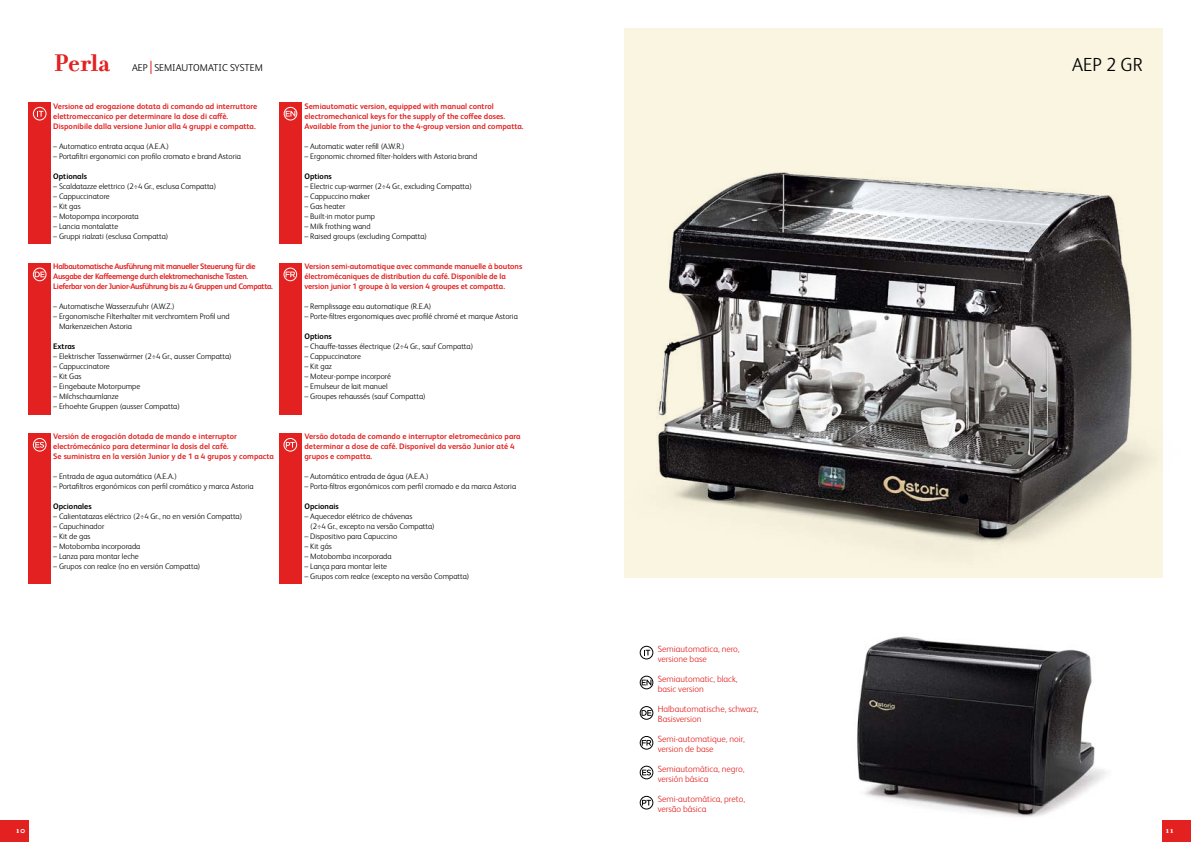
<style>
.page{position:relative;width:1191px;height:842px;background:#fff}
.page>*{position:absolute;margin:0;border:0;box-sizing:border-box;transform-origin:0 0}
.t1{font:700 26px "Filosofia";color:#e32120}
.t2{font:300 19px "FS Albert Pro";color:#000}
.t3{font:300 10px "FS Albert Pro";color:#000}
.t4{font:700 10px "Filosofia";color:#fff}
.t5{font:300 9px/10px "FS Albert Pro";color:#e32120}
.t6{font:300 8px/10px "FS Albert Pro";color:#000}
.t7{font:700 8px/10px "FS Albert Pro";color:#e32120}
.t8{font:700 8px/10px "FS Albert Pro";letter-spacing:-.04em;color:#e32120}
.t9{font:700 8px "FS Albert Pro";color:#000}
.s1{color:#fff}
</style>
<div class="page">
<div style="left:0;top:820px;width:28px;height:22px;background:#e32120"></div>
<div style="left:624px;top:28px;width:538px;height:550px;background:#faf5e1"></div>
<img style="left:658px;top:102px;width:505px;height:465px">
<img style="left:857px;top:636px;width:250px;height:181px">
<svg style="left:644px;top:650px;width:6px;height:5px"></svg>
<div style="left:640px;top:646px;width:13px;height:13px;border:1px solid #000;border-radius:50%"></div>
<svg style="left:642px;top:710px;width:9px;height:6px"></svg>
<div style="left:640px;top:706px;width:13px;height:14px;border:1px solid #000;border-radius:50%"></div>
<svg style="left:642px;top:770px;width:9px;height:5px"></svg>
<div style="left:640px;top:766px;width:13px;height:13px;border:1px solid #000;border-radius:50%"></div>
<svg style="left:642px;top:680px;width:9px;height:5px"></svg>
<div style="left:640px;top:676px;width:13px;height:13px;border:1px solid #000;border-radius:50%"></div>
<svg style="left:642px;top:740px;width:9px;height:6px"></svg>
<div style="left:640px;top:736px;width:13px;height:13px;border:1px solid #000;border-radius:50%"></div>
<svg style="left:642px;top:800px;width:9px;height:5px"></svg>
<div style="left:640px;top:796px;width:13px;height:13px;border:1px solid #000;border-radius:50%"></div>
<div style="left:1162px;top:820px;width:29px;height:22px;background:#e32120"></div>
<div style="left:279px;top:102px;width:23px;height:142px;background:#e32120"></div>
<div style="left:28px;top:102px;width:23px;height:142px;background:#e32120"></div>
<svg style="left:37px;top:111px;width:6px;height:6px"></svg>
<div style="left:33px;top:107px;width:13px;height:13px;border:1px solid #fff;border-radius:50%"></div>
<svg style="left:286px;top:111px;width:9px;height:6px"></svg>
<div style="left:284px;top:107px;width:13px;height:13px;border:1px solid #fff;border-radius:50%"></div>
<div style="left:279px;top:263px;width:23px;height:151px;background:#e32120"></div>
<div style="left:28px;top:263px;width:23px;height:151px;background:#e32120"></div>
<svg style="left:35px;top:272px;width:9px;height:5px"></svg>
<div style="left:33px;top:268px;width:13px;height:13px;border:1px solid #fff;border-radius:50%"></div>
<svg style="left:286px;top:272px;width:9px;height:5px"></svg>
<div style="left:284px;top:268px;width:13px;height:13px;border:1px solid #fff;border-radius:50%"></div>
<div style="left:279px;top:433px;width:23px;height:151px;background:#e32120"></div>
<div style="left:28px;top:433px;width:23px;height:151px;background:#e32120"></div>
<svg style="left:35px;top:442px;width:9px;height:6px"></svg>
<div style="left:33px;top:438px;width:13px;height:13px;border:1px solid #fff;border-radius:50%"></div>
<svg style="left:286px;top:442px;width:9px;height:6px"></svg>
<div style="left:284px;top:438px;width:13px;height:13px;border:1px solid #fff;border-radius:50%"></div>
<svg style="left:151px;top:61px;width:1px;height:13px"></svg>
<p class="t4" style="left:16px;top:824px;width:11px">10</p>
<h1 class="t1" style="left:54px;top:47px;width:58px">Perla</h1>
<h2 class="t2" style="left:1072px;top:52px;width:72px">AEP 2 GR</h2>
<p class="t3" style="left:132px;top:60px;width:132px">AEP SEMIAUTOMATIC SYSTEM</p>
<p class="t7" style="left:53px;top:100px;width:206px">Versione ad erogazione dotata di comando ad interruttore elettromeccanico per determinare la dose di caffè.<br>Disponibile dalla versione Junior alla 4 gruppi e compatta.</p>
<p class="t6" style="left:53px;top:140px;width:117px">– Automatico entrata acqua (A.E.A.)</p>
<p class="t6" style="left:53px;top:150px;width:189px">– Portafiltri ergonomici con profilo cromato e brand Astoria</p>
<p class="t9" style="left:53px;top:170px;width:35px">Optionals</p>
<p class="t6" style="left:53px;top:180px;width:165px">– Scaldatazze elettrico (2÷4 Gr., esclusa Compatta)</p>
<p class="t6" style="left:53px;top:190px;width:58px">– Cappuccinatore</p>
<p class="t6" style="left:53px;top:200px;width:29px">– Kit gas</p>
<p class="t6" style="left:53px;top:210px;width:87px">– Motopompa incorporata</p>
<p class="t6" style="left:53px;top:220px;width:66px">– Lancia montalatte</p>
<p class="t6" style="left:53px;top:230px;width:117px">– Gruppi rialzati (esclusa Compatta)</p>
<p class="t8" style="left:53px;top:260px;width:221px">Halbautomatische Ausführung mit manueller Steuerung für die<br>Ausgabe der Kaffeemenge durch elektromechanische Tasten.<br>Lieferbar von der Junior-Ausführung bis zu 4 Gruppen und Compatta.</p>
<p class="t6" style="left:53px;top:300px;width:123px">– Automatische Wasserzufuhr (A.W.Z.)</p>
<p class="t6" style="left:59px;top:310px;width:172px;text-indent:-6px">– Ergonomische Filterhalter mit verchromtem Profil und<br>Markenzeichen Astoria</p>
<p class="t9" style="left:53px;top:340px;width:23px">Extras</p>
<p class="t6" style="left:53px;top:350px;width:180px">– Elektrischer Tassenwärmer (2÷4 Gr., ausser Compatta)</p>
<p class="t6" style="left:53px;top:360px;width:58px">– Cappuccinatore</p>
<p class="t6" style="left:53px;top:370px;width:30px">– Kit Gas</p>
<p class="t6" style="left:53px;top:380px;width:89px">– Eingebaute Motorpumpe</p>
<p class="t6" style="left:53px;top:390px;width:67px">– Milchschaumlanze</p>
<p class="t6" style="left:53px;top:400px;width:128px">– Erhoehte Gruppen (ausser Compatta)</p>
<p class="t7" style="left:53px;top:430px;width:224px">Versión de erogación dotada de mando e interruptor electrómecánico para determinar la dosis del café.<br>Se suministra en la versión Junior y de 1 a 4 grupos y compacta<span class="s1">.</span></p>
<p class="t6" style="left:53px;top:470px;width:125px">– Entrada de agua automática (A.E.A.)</p>
<p class="t6" style="left:53px;top:480px;width:202px">– Portafiltros ergonómicos con perfil cromático y marca Astoria</p>
<p class="t9" style="left:53px;top:500px;width:40px">Opcionales</p>
<p class="t6" style="left:53px;top:510px;width:190px">– Calientatazas eléctrico (2÷4 Gr., no en versión Compatta)</p>
<p class="t6" style="left:53px;top:520px;width:53px">– Capuchinador</p>
<p class="t6" style="left:53px;top:530px;width:39px">– Kit de gas</p>
<p class="t6" style="left:53px;top:540px;width:89px">– Motobomba incorporada</p>
<p class="t6" style="left:53px;top:550px;width:87px">– Lanza para montar leche</p>
<p class="t6" style="left:53px;top:560px;width:149px">– Grupos con realce (no en versión Compatta)</p>
<p class="t7" style="left:304px;top:100px;width:221px">Semiautomatic version, equipped with manual control electromechanical keys for the supply of the coffee doses.<br>Available from the junior to the 4-group version and compatta.</p>
<p class="t6" style="left:304px;top:140px;width:102px">– Automatic water refill (A.W.R.)</p>
<p class="t6" style="left:304px;top:150px;width:174px">– Ergonomic chromed filter-holders with Astoria brand</p>
<p class="t9" style="left:304px;top:170px;width:29px">Options</p>
<p class="t6" style="left:304px;top:180px;width:169px">– Electric cup-warmer (2÷4 Gr., excluding Compatta)</p>
<p class="t6" style="left:304px;top:190px;width:67px">– Cappuccino maker</p>
<p class="t6" style="left:304px;top:200px;width:42px">– Gas heater</p>
<p class="t6" style="left:304px;top:210px;width:72px">– Built-in motor pump</p>
<p class="t6" style="left:304px;top:220px;width:68px">– Milk frothing wand</p>
<p class="t6" style="left:304px;top:230px;width:124px">– Raised groups (excluding Compatta)</p>
<p class="t7" style="left:304px;top:260px;width:219px">Version semi-automatique avec commande manuelle à boutons électromécaniques de distribution du café. Disponible de la version junior 1 groupe à la version 4 groupes et compatta.</p>
<p class="t6" style="left:304px;top:300px;width:128px">– Remplissage eau automatique (R.E.A)</p>
<p class="t6" style="left:304px;top:310px;width:215px">– Porte-filtres ergonomiques avec profilé chromé et marque Astoria</p>
<p class="t9" style="left:304px;top:330px;width:29px">Options</p>
<p class="t6" style="left:304px;top:340px;width:170px">– Chauffe-tasses électrique (2÷4 Gr., sauf Compatta)</p>
<p class="t6" style="left:304px;top:350px;width:58px">– Cappuccinatore</p>
<p class="t6" style="left:304px;top:360px;width:29px">– Kit gaz</p>
<p class="t6" style="left:304px;top:370px;width:88px">– Moteur-pompe incorporé</p>
<p class="t6" style="left:304px;top:380px;width:85px">– Emulseur de lait manuel</p>
<p class="t6" style="left:304px;top:390px;width:123px">– Groupes rehaussés (sauf Compatta)</p>
<p class="t7" style="left:304px;top:430px;width:218px">Versão dotada de comando e interruptor eletromecânico para determinar a dose de café. Disponível da versão Junior até 4 grupos e compatta.</p>
<p class="t6" style="left:304px;top:470px;width:126px">– Automático entrada de água (A.E.A.)</p>
<p class="t6" style="left:304px;top:480px;width:213px">– Porta-filtros ergonómicos com perfil cromado e da marca Astoria</p>
<p class="t9" style="left:304px;top:500px;width:36px">Opcionais</p>
<p class="t6" style="left:310px;top:510px;width:126px;text-indent:-6px">– Aquecedor elétrico de chávenas<br>(2÷4 Gr., excepto na versão Compatta)</p>
<p class="t6" style="left:304px;top:530px;width:94px">– Dispositivo para Capuccino</p>
<p class="t6" style="left:304px;top:540px;width:29px">– Kit gás</p>
<p class="t6" style="left:304px;top:550px;width:89px">– Motobomba incorporada</p>
<p class="t6" style="left:304px;top:560px;width:84px">– Lança para montar leite</p>
<p class="t6" style="left:304px;top:570px;width:166px">– Grupos com realce (excepto na versão Compatta)</p>
<p class="t5" style="left:657px;top:644px;width:83px">Semiautomatica, nero, versione base</p>
<p class="t5" style="left:657px;top:674px;width:81px">Semiautomatic, black, basic version</p>
<p class="t5" style="left:657px;top:704px;width:102px">Halbautomatische, schwarz,<br>Basisversion</p>
<p class="t5" style="left:657px;top:734px;width:89px">Semi-automatique, noir, version de base</p>
<p class="t5" style="left:657px;top:764px;width:88px">Semiautomática, negro, versión básica</p>
<p class="t5" style="left:657px;top:794px;width:89px">Semi-automática, preto, versão básica</p>
<p class="t4" style="left:1165px;top:824px;width:10px">11</p>
</div>
